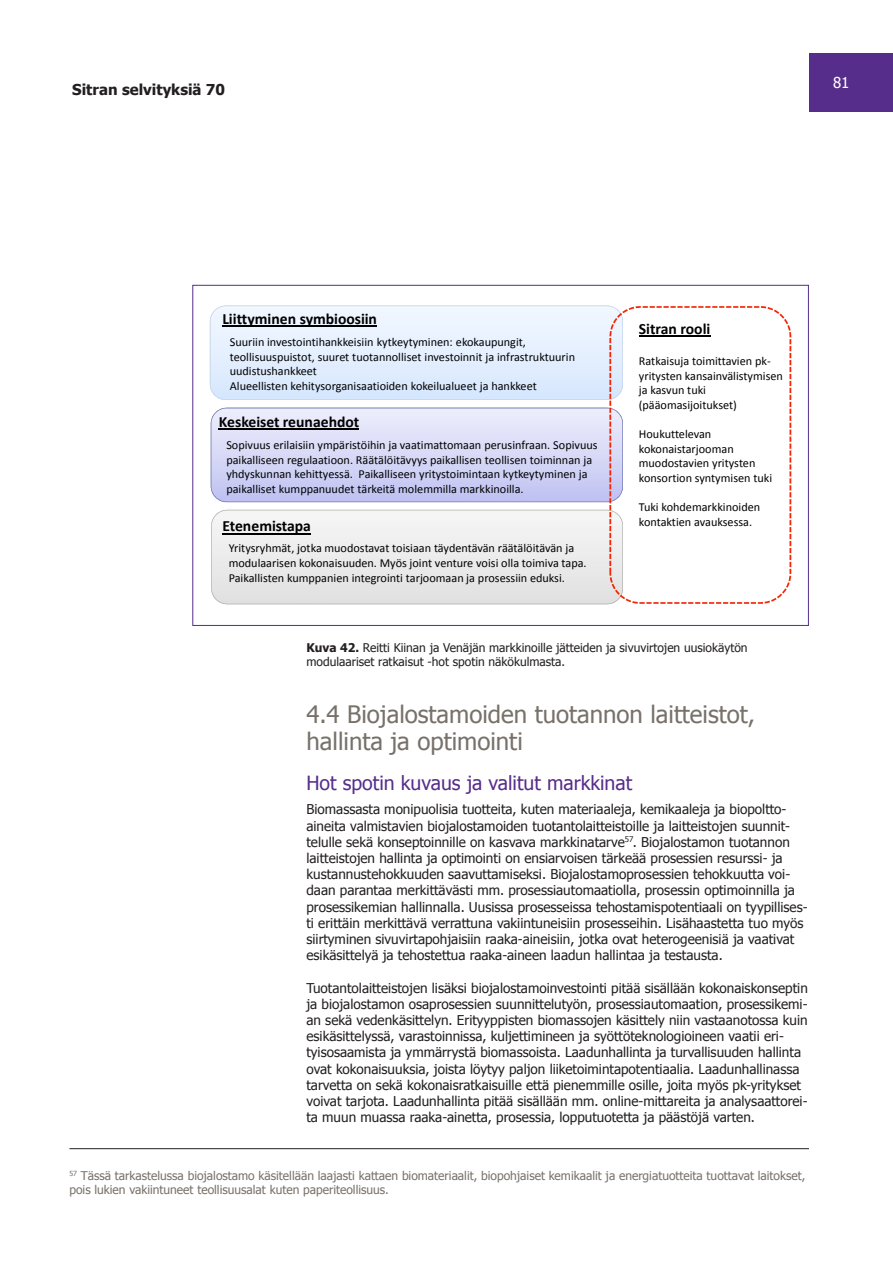
<style>
.page{position:relative;width:893px;height:1263px;background:#fff}
.page>*{position:absolute;margin:0;border:0;box-sizing:border-box;transform-origin:0 0}
.t1{font:24px/27px "Tahoma";color:#77716a}
.t2{font:19.5px "Tahoma";color:#572d8b}
.t3{font:700 15.6px "Calibri";color:#000}
.t4{font:700 15px "Tahoma";color:#231f20}
.t5{font:15px "Tahoma";color:#fff}
.t6{font:13.5px/16.2px "Tahoma";color:#231f20}
.t7{font:12.15px/14.5px "Calibri";color:#000}
.t8{font:12px/13.5px "Tahoma";color:#77716a}
.t9{font:12px/14.4px "Tahoma";color:#231f20}
.s1{font-weight:700}
</style>
<div class="page">
<div style="left:809px;top:53px;width:84px;height:58px;background:#572d8b"></div>
<hr style="left:69px;top:1148px;width:740px;height:1px;background:#231f20">
<svg style="left:210px;top:306px;width:399px;height:94px;background:#e2eefd"></svg>
<svg style="left:211px;top:408px;width:398px;height:94px;background:#d4d6f4"></svg>
<svg style="left:211px;top:510px;width:398px;height:94px"></svg>
<hr style="left:222px;top:325px;width:155px;height:1px;background:#000">
<hr style="left:219px;top:429px;width:140px;height:1px;background:#000">
<hr style="left:222px;top:533px;width:89px;height:1px;background:#000">
<svg style="left:609px;top:306px;width:182px;height:298px"></svg>
<p class="t4" style="left:72px;top:80px;width:154px">Sitran selvityksiä 70</p>
<p class="t5" style="left:833px;top:73px;width:18px">81</p>
<p class="t3" style="left:222px;top:309px;width:156px">Liittyminen symbioosiin</p>
<p class="t7" style="left:230px;top:335px;width:347px">Suuriin investointihankkeisiin kytkeytyminen: ekokaupungit, teollisuuspuistot, suuret tuotannolliset investoinnit ja infrastruktuurin uudistushankkeet<br>Alueellisten kehitysorganisaatioiden kokeilualueet ja hankkeet</p>
<p class="t3" style="left:219px;top:412px;width:142px">Keskeiset reunaehdot</p>
<p class="t7" style="left:226px;top:438px;width:373px">Sopivuus erilaisiin ympäristöihin ja vaatimattomaan perusinfraan. Sopivuus paikalliseen regulaatioon. Räätälöitävyys paikallisen teollisen toiminnan ja yhdyskunnan kehittyessä. Paikalliseen yritystoimintaan kytkeytyminen ja paikalliset kumppanuudet tärkeitä molemmilla markkinoilla.</p>
<p class="t3" style="left:222px;top:516px;width:90px">Etenemistapa</p>
<p class="t7" style="left:229px;top:541px;width:359px">Yritysryhmät, jotka muodostavat toisiaan täydentävän räätälöitävän ja modulaarisen kokonaisuuden. Myös joint venture voisi olla toimiva tapa.<br>Paikallisten kumppanien integrointi tarjoomaan ja prosessiin eduksi.</p>
<p class="t3" style="left:639px;top:318px;width:73px">Sitran rooli</p>
<p class="t7" style="left:639px;top:354px;width:146px">Ratkaisuja toimittavien pk&shy;yritysten kansainvälistymisen ja kasvun tuki (pääomasijoitukset)</p>
<p class="t7" style="left:639px;top:427px;width:135px">Houkuttelevan kokonaistarjooman muodostavien yritysten konsortion syntymisen tuki</p>
<p class="t7" style="left:639px;top:500px;width:123px">Tuki kohdemarkkinoiden kontaktien avauksessa.</p>
<p class="t9" style="left:306px;top:640px;width:443px"><span class="s1">Kuva 42.</span> Reitti Kiinan ja Venäjän markkinoille jätteiden ja sivuvirtojen uusiokäytön modulaariset ratkaisut -hot spotin näkökulmasta.</p>
<h1 class="t1" style="left:306px;top:700px;width:450px">4.4 Biojalostamoiden tuotannon laitteistot, hallinta ja optimointi</h1>
<h2 class="t2" style="left:306px;top:770px;width:327px">Hot spotin kuvaus ja valitut markkinat</h2>
<p class="t6" style="left:306px;top:801px;width:503px">Biomassasta monipuolisia tuotteita, kuten materiaaleja, kemikaaleja ja biopoltto&shy;aineita valmistavien biojalostamoiden tuotantolaitteistoille ja laitteistojen suunnit&shy;telulle sekä konseptoinnille on kasvava markkinatarve<sup>57</sup>. Biojalostamon tuotannon laitteistojen hallinta ja optimointi on ensiarvoisen tärkeää prosessien resurssi- ja kustannustehokkuuden saavuttamiseksi. Biojalostamoprosessien tehokkuutta voi&shy;daan parantaa merkittävästi mm. prosessiautomaatiolla, prosessin optimoinnilla ja prosessikemian hallinnalla. Uusissa prosesseissa tehostamispotentiaali on tyypillises&shy;ti erittäin merkittävä verrattuna vakiintuneisiin prosesseihin. Lisähaastetta tuo myös siirtyminen sivuvirtapohjaisiin raaka-aineisiin, jotka ovat heterogeenisiä ja vaativat esikäsittelyä ja tehostettua raaka-aineen laadun hallintaa ja testausta.</p>
<p class="t6" style="left:306px;top:979px;width:503px">Tuotantolaitteistojen lisäksi biojalostamoinvestointi pitää sisällään kokonaiskonseptin ja biojalostamon osaprosessien suunnittelutyön, prosessiautomaation, prosessikemi&shy;an sekä vedenkäsittelyn. Erityyppisten biomassojen käsittely niin vastaanotossa kuin esikäsittelyssä, varastoinnissa, kuljettimineen ja syöttöteknologioineen vaatii eri&shy;tyisosaamista ja ymmärrystä biomassoista. Laadunhallinta ja turvallisuuden hallinta ovat kokonaisuuksia, joista löytyy paljon liiketoimintapotentiaalia. Laadunhallinassa tarvetta on sekä kokonaisratkaisuille että pienemmille osille, joita myös pk-yritykset voivat tarjota. Laadunhallinta pitää sisällään mm. online-mittareita ja analysaattorei&shy;ta muun muassa raaka-ainetta, prosessia, lopputuotetta ja päästöjä varten.</p>
<p class="t8" style="left:69px;top:1168px;width:737px"><sup>57</sup> Tässä tarkastelussa biojalostamo käsitellään laajasti kattaen biomateriaalit, biopohjaiset kemikaalit ja energiatuotteita tuottavat laitokset, pois lukien vakiintuneet teollisuusalat kuten paperiteollisuus.</p>
</div>
